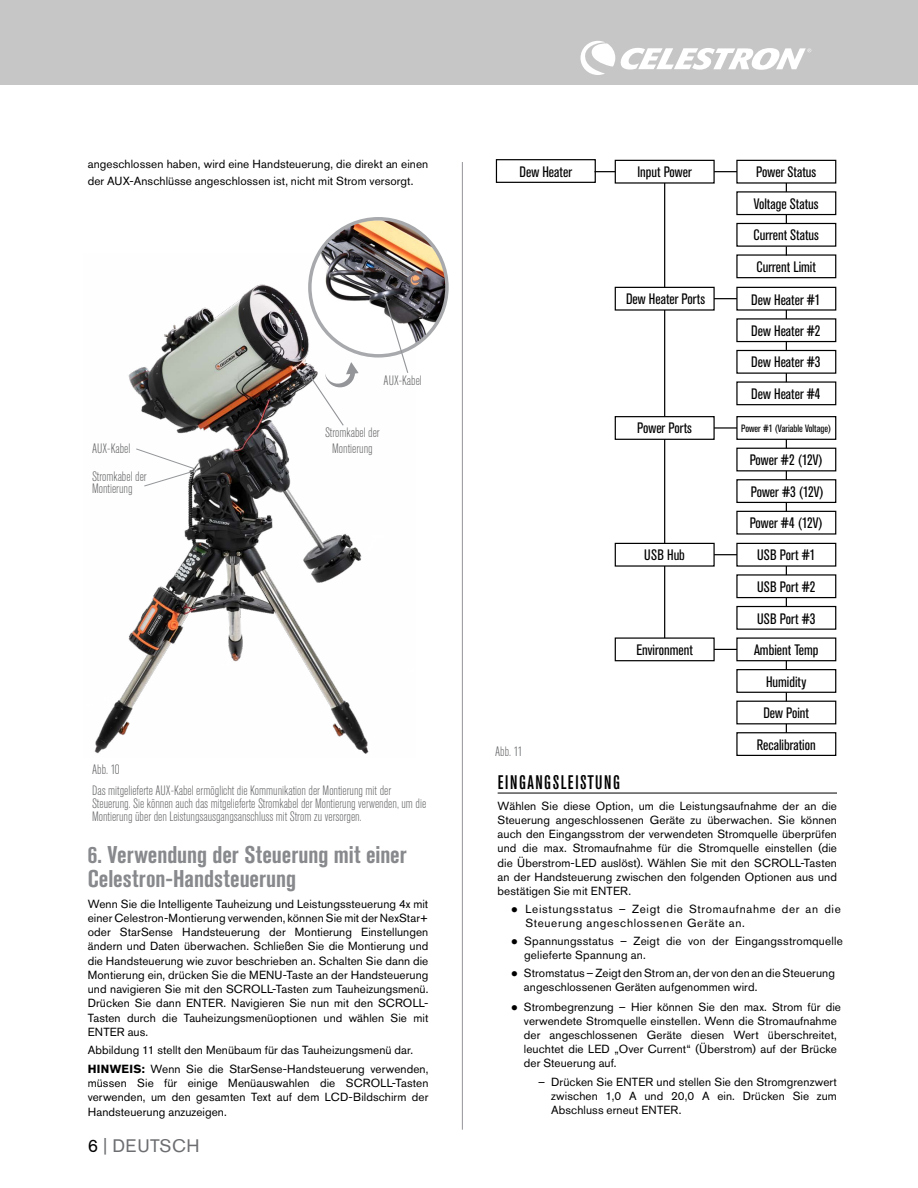
<style>
.page{position:relative;width:918px;height:1188px;background:#fff}
.page>*{position:absolute;margin:0;border:0;box-sizing:border-box;transform-origin:0 0}
.t1{font:700 condensed 24px/24px "Akzidenz Grotesk Pro";letter-spacing:-.005em;color:#87898c}
.t2{font:500 condensed 19.5px "Akzidenz Grotesk Pro";letter-spacing:.08em;color:#000}
.t3{font:18px "Akzidenz Grotesk Pro";letter-spacing:.03em;color:#6d6e71}
.t4{font:condensed 15px/31.7px "Akzidenz Grotesk Pro";color:#000;text-align:justify}
.t5{font:300 condensed 13.5px/20.2px "Akzidenz Grotesk Pro";color:#636466}
.t6{font:11.7px/14.2px "Akzidenz Grotesk Pro";letter-spacing:.005em;color:#000}
.t7{font:11.7px/13.8px "Akzidenz Grotesk Pro";letter-spacing:.055em;color:#000}
.t8{font:condensed 10.5px "Akzidenz Grotesk Pro";color:#000}
.s1{font-weight:700}
.s2{color:#000}
</style>
<div class="page">
<div style="left:0;top:0;width:918px;height:85px;background:#c6c6c7"></div>
<svg style="left:581px;top:41px;width:230px;height:34px"></svg>
<hr style="left:462px;top:162px;width:1px;height:968px;background:#939598">
<hr style="left:498px;top:793px;width:339px;height:1px;background:#000">
<img style="left:94px;top:272px;width:275px;height:482px">
<img style="left:310px;top:220px;width:136px;height:136px">
<div style="left:308px;top:217px;width:141px;height:141px;border:3px solid #a7a9ac;border-radius:50%"></div>
<svg style="left:308px;top:362px;width:51px;height:65px"></svg>
<svg style="left:135px;top:448px;width:64px;height:39px"></svg>
<svg style="left:383px;top:292px;width:26px;height:81px"></svg>
<div style="left:736px;top:160px;width:100px;height:24px;border:1px solid #000"></div>
<div style="left:615px;top:160px;width:100px;height:24px;border:1px solid #000"></div>
<div style="left:615px;top:287px;width:100px;height:24px;border:1px solid #000"></div>
<div style="left:496px;top:159px;width:100px;height:24px;border:1px solid #000"></div>
<div style="left:736px;top:191px;width:100px;height:24px;border:1px solid #000"></div>
<div style="left:736px;top:223px;width:100px;height:24px;border:1px solid #000"></div>
<div style="left:736px;top:254px;width:100px;height:24px;border:1px solid #000"></div>
<div style="left:736px;top:287px;width:100px;height:24px;border:1px solid #000"></div>
<div style="left:736px;top:318px;width:100px;height:24px;border:1px solid #000"></div>
<div style="left:736px;top:350px;width:100px;height:24px;border:1px solid #000"></div>
<div style="left:615px;top:416px;width:100px;height:24px;border:1px solid #000"></div>
<div style="left:736px;top:416px;width:100px;height:24px;border:1px solid #000"></div>
<div style="left:736px;top:448px;width:100px;height:23px;border:1px solid #000"></div>
<div style="left:736px;top:479px;width:100px;height:24px;border:1px solid #000"></div>
<div style="left:736px;top:381px;width:100px;height:24px;border:1px solid #000"></div>
<div style="left:615px;top:543px;width:100px;height:24px;border:1px solid #000"></div>
<div style="left:615px;top:637px;width:100px;height:24px;border:1px solid #000"></div>
<div style="left:736px;top:543px;width:100px;height:24px;border:1px solid #000"></div>
<div style="left:736px;top:574px;width:100px;height:24px;border:1px solid #000"></div>
<div style="left:736px;top:606px;width:100px;height:24px;border:1px solid #000"></div>
<svg style="left:595px;top:171px;width:20px;height:1px"></svg>
<svg style="left:714px;top:171px;width:23px;height:1px"></svg>
<svg style="left:714px;top:298px;width:23px;height:1px"></svg>
<hr style="left:714px;top:427px;width:23px;height:2px;background:#000">
<svg style="left:714px;top:554px;width:23px;height:1px"></svg>
<div style="left:736px;top:637px;width:100px;height:24px;border:1px solid #000"></div>
<div style="left:736px;top:669px;width:100px;height:24px;border:1px solid #000"></div>
<div style="left:736px;top:701px;width:100px;height:23px;border:1px solid #000"></div>
<div style="left:736px;top:732px;width:100px;height:24px;border:1px solid #000"></div>
<svg style="left:714px;top:649px;width:23px;height:1px"></svg>
<hr style="left:664px;top:183px;width:1px;height:104px;background:#000">
<hr style="left:664px;top:310px;width:1px;height:107px;background:#000">
<hr style="left:664px;top:439px;width:1px;height:104px;background:#000">
<hr style="left:664px;top:566px;width:1px;height:72px;background:#000">
<div style="left:736px;top:511px;width:100px;height:24px;border:1px solid #000"></div>
<p class="t6" style="left:88px;top:155px;width:342px;line-height:16.8px">angeschlossen haben, wird eine Handsteuerung, die direkt an einen der AUX-Anschlüsse angeschlossen ist, nicht mit Strom versorgt.</p>
<p class="t5" style="left:384px;top:370px;width:40px">AUX-Kabel</p>
<p class="t5" style="left:325px;top:422px;width:56px">Stromkabel der</p>
<p class="t5" style="left:92px;top:438px;width:40px">AUX-Kabel</p>
<p class="t5" style="left:332px;top:438px;width:42px">Montierung</p>
<p class="t5" style="left:92px;top:470px;width:56px;line-height:12px">Stromkabel der<br>Montierung</p>
<p class="t5" style="left:92px;top:759px;width:301px">Abb. 10<br>Das mitgelieferte AUX-Kabel ermöglicht die Kommunikation der Montierung mit der</p>
<p class="t5" style="left:92px;top:796px;width:336px;line-height:13.2px">Steuerung. Sie können auch das mitgelieferte Stromkabel der Montierung verwenden, um die<br>Montierung über den Leistungsausgangsanschluss mit Strom zu versorgen.</p>
<h1 class="t1" style="left:88px;top:842px;width:320px">6. Verwendung der Steuerung mit einer<br>Celestron-Handsteuerung</h1>
<p class="t6" style="left:88px;top:896px;width:342px;text-align:justify">Wenn Sie die Intelligente Tauheizung und Leistungssteuerung 4x mit einer Celestron-Montierung verwenden, können Sie mit der NexStar+ oder StarSense Handsteuerung der Montierung Einstellungen ändern und Daten überwachen. Schließen Sie die Montierung und die Handsteuerung wie zuvor beschrieben an. Schalten Sie dann die Montierung ein, drücken Sie die MENU-Taste an der Handsteuerung und navigieren Sie mit den SCROLL-Tasten zum Tauheizungsmenü.<br>Drücken Sie dann ENTER. Navigieren Sie nun mit den SCROLL-Tasten durch die Tauheizungsmenüoptionen und wählen Sie mit ENTER aus.</p>
<p class="t6" style="left:88px;top:1041px;width:342px;line-height:18.6px">Abbildung 11 stellt den Menübaum für das Tauheizungsmenü dar.<br><span class="s1">HINWEIS:</span> Wenn Sie die StarSense-Handsteuerung verwenden,</p>
<p class="t6" style="left:88px;top:1076px;width:342px;text-align:justify">müssen Sie für einige Menüauswahlen die SCROLL-Tasten verwenden, um den gesamten Text auf dem LCD-Bildschirm der Handsteuerung anzuzeigen.</p>
<h3 class="t3" style="left:88px;top:1134px;width:113px"><span class="s2">6</span> | DEUTSCH</h3>
<p class="t4" style="left:520px;top:156px;width:54px">Dew Heater</p>
<p class="t4" style="left:637px;top:156px;width:56px">Input Power</p>
<p class="t4" style="left:756px;top:156px;width:61px">Power Status</p>
<p class="t4" style="left:754px;top:187px;width:66px">Voltage Status</p>
<p class="t4" style="left:753px;top:219px;width:67px">Current Status</p>
<p class="t4" style="left:757px;top:251px;width:61px">Current Limit</p>
<p class="t4" style="left:626px;top:283px;width:81px">Dew Heater Ports</p>
<p class="t4" style="left:751px;top:283px;width:71px">Dew Heater #1<br>Dew Heater #2<br>Dew Heater #3<br>Dew Heater #4</p>
<p class="t4" style="left:637px;top:411px;width:56px">Power Ports</p>
<p class="t8" style="left:741px;top:421px;width:91px">Power #1 (Variable Voltage)</p>
<p class="t4" style="left:750px;top:444px;width:76px">Power #2 (12V)<br>Power #3 (12V)<br>Power #4 (12V)</p>
<p class="t4" style="left:644px;top:538px;width:42px">USB Hub</p>
<p class="t4" style="left:757px;top:539px;width:60px">USB Port #1<br>USB Port #2<br>USB Port #3</p>
<p class="t4" style="left:636px;top:633px;width:58px">Environment</p>
<p class="t4" style="left:754px;top:634px;width:66px">Ambient Temp</p>
<p class="t4" style="left:766px;top:665px;width:42px">Humidity</p>
<p class="t4" style="left:763px;top:697px;width:47px">Dew Point</p>
<p class="t5" style="left:495px;top:741px;width:29px">Abb. 11</p>
<p class="t4" style="left:757px;top:728px;width:61px">Recalibration</p>
<h2 class="t2" style="left:498px;top:769px;width:124px">EINGANGSLEISTUNG</h2>
<p class="t6" style="left:498px;top:798px;width:341px;text-align:justify">Wählen Sie diese Option, um die Leistungsaufnahme der an die Steuerung angeschlossenen Geräte zu überwachen. Sie können auch den Eingangsstrom der verwendeten Stromquelle überprüfen und die max. Stromaufnahme für die Stromquelle einstellen (die die Überstrom-LED auslöst). Wählen Sie mit den SCROLL-Tasten an der Handsteuerung zwischen den folgenden Optionen aus und bestätigen Sie mit ENTER.</p>
<p class="t7" style="left:526px;top:902px;width:317px;text-indent:-14px">● Leistungsstatus – Zeigt die Stromaufnahme der an die<br>Steuerung angeschlossenen Geräte an.</p>
<p class="t6" style="left:524px;top:934px;width:320px;line-height:13.8px;text-indent:-13px">● Spannungsstatus – Zeigt die von der Eingangsstromquelle gelieferte Spannung an.</p>
<p class="t6" style="left:524px;top:966px;width:313px;line-height:13.8px;text-indent:-13px">● Stromstatus – Zeigt den Strom an, der von den an die Steuerung angeschlossenen Geräten aufgenommen wird.</p>
<p class="t6" style="left:524px;top:1000px;width:318px;text-indent:-13px">● Strombegrenzung – Hier können Sie den max. Strom für die verwendete Stromquelle einstellen. Wenn die Stromaufnahme der angeschlossenen Geräte diesen Wert überschreitet, leuchtet die LED „Over Current“ (Überstrom) auf der Brücke der Steuerung auf.</p>
<p class="t6" style="left:551px;top:1075px;width:287px;text-align:justify;text-indent:-13px">– Drücken Sie ENTER und stellen Sie den Stromgrenzwert zwischen 1,0 A und 20,0 A ein. Drücken Sie zum Abschluss erneut ENTER.</p>
</div>
